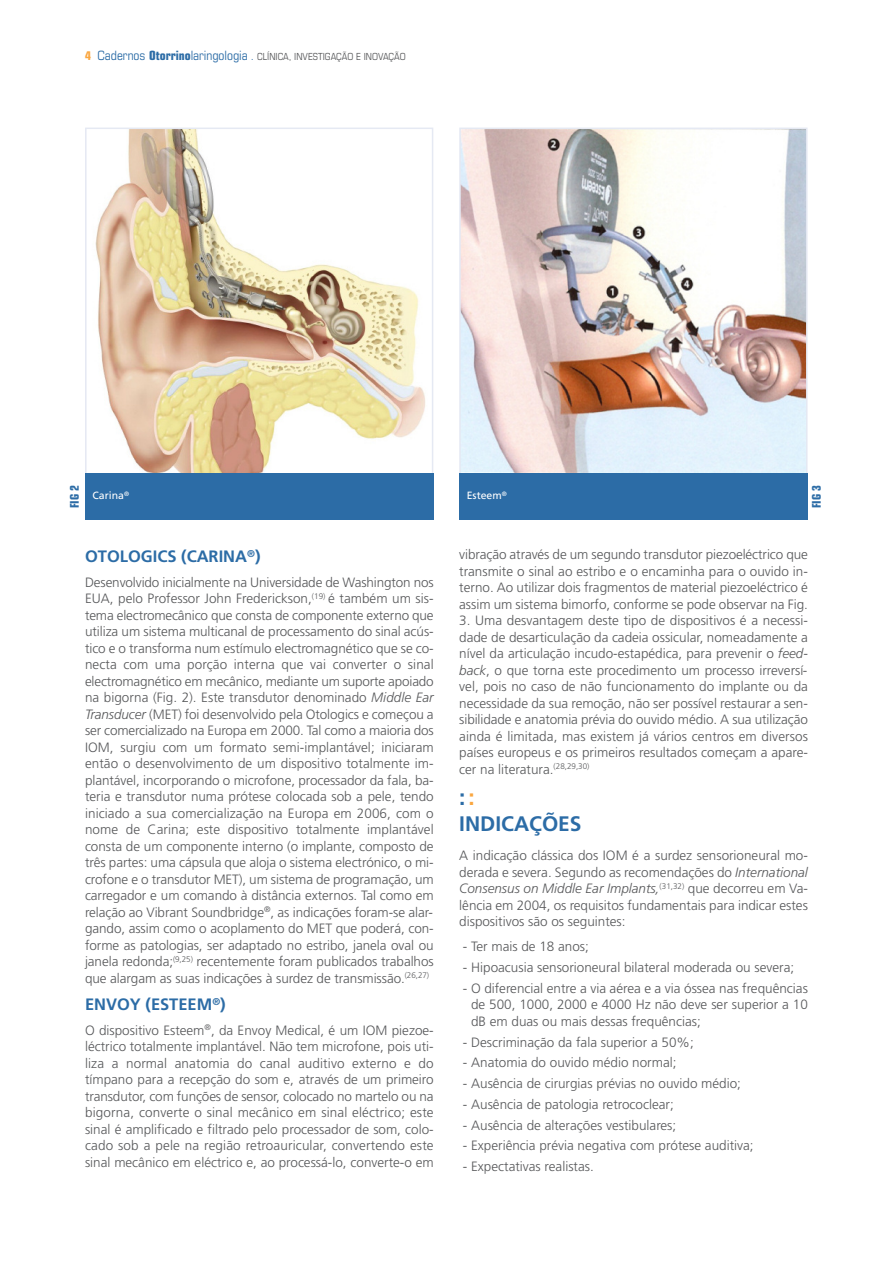
<style>
.page{position:relative;width:893px;height:1263px;background:#fff}
.page>*{position:absolute;margin:0;border:0;box-sizing:border-box;transform-origin:0 0}
.t1{font:700 22.5px "Frutiger";color:#2c6ca6}
.t2{font:700 21px "Frutiger";color:#2c6ca6}
.t3{font:700 16.5px "Frutiger";color:#2c6ca6}
.t4{font:300 13.5px/16.5px "Frutiger";color:#57585a;text-align:justify}
.t5{font:700 condensed 12px "Eurostile";color:#2c6ca6}
.t6{font:10.5px "Frutiger";color:#fff}
.t7{font:condensed 9.75px "Eurostile";color:#57585a}
.s1{font-weight:700;font-size:12px;color:#faa63f}
.s2{font-size:12.75px;color:#2c6ca6}
.s3{font-weight:700;font-size:12.75px;color:#2c6ca6}
.s4{font-size:11.25px;color:#2c6ca6}
.s5{font-style:italic}
.s6{color:#faa63f}
</style>
<div class="page">
<img style="left:95px;top:131px;width:331px;height:342px">
<div style="left:85px;top:128px;width:348px;height:348px;border:2px solid #e5e9f3"></div>
<div style="left:85px;top:473px;width:349px;height:47px;background:#2c6ca6"></div>
<img style="left:462px;top:131px;width:342px;height:342px">
<div style="left:459px;top:128px;width:348px;height:348px;border:2px solid #e5e9f3"></div>
<div style="left:459px;top:473px;width:349px;height:47px;background:#2c6ca6"></div>
<p class="t7" style="left:85px;top:53px;width:322px"><span class="s1">4</span> <span class="s2">Cadernos</span> <span class="s3">Otorrino</span><span class="s2">laringologia</span> <span class="s4">.</span> CLÍNICA, INVESTIGAÇÃO E INOVAÇÃO</p>
<p class="t5" style="left:70px;top:508px;width:25px;rotate:-90deg">FIG 2</p>
<p class="t6" style="left:467px;top:491px;width:42px">Esteem<sup>®</sup></p>
<p class="t5" style="left:812px;top:508px;width:25px;rotate:-90deg">FIG 3</p>
<p class="t6" style="left:93px;top:491px;width:38px">Carina<sup>®</sup></p>
<p class="t3" style="left:85px;top:549px;width:177px">OTOLOGICS (CARINA<sup>®</sup>)</p>
<p class="t4" style="left:85px;top:575px;width:350px">Desenvolvido inicialmente na Universidade de Washington nos EUA, pelo Professor John Frederickson,<sup>(19)</sup> é também um sis&shy;tema electromecânico que consta de componente externo que utiliza um sistema multicanal de processamento do sinal acús&shy;tico e o transforma num estímulo electromagnético que se co&shy;necta com uma porção interna que vai converter o sinal electromagnético em mecânico, mediante um suporte apoiado na bigorna (Fig. 2). Este transdutor denominado <span class="s5">Middle Ear Transducer</span> (MET) foi desenvolvido pela Otologics e começou a ser comercializado na Europa em 2000. Tal como a maioria dos IOM, surgiu com um formato semi-implantável; iniciaram então o desenvolvimento de um dispositivo totalmente im&shy;plantável, incorporando o microfone, processador da fala, ba&shy;teria e transdutor numa prótese colocada sob a pele, tendo iniciado a sua comercialização na Europa em 2006, com o nome de Carina; este dispositivo totalmente implantável consta de um componente interno (o implante, composto de três partes: uma cápsula que aloja o sistema electrónico, o mi&shy;crofone e o transdutor MET), um sistema de programação, um carregador e um comando à distância externos. Tal como em relação ao Vibrant Soundbridge<sup>®</sup>, as indicações foram-se alar&shy;gando, assim como o acoplamento do MET que poderá, con&shy;forme as patologias, ser adaptado no estribo, janela oval ou janela redonda;<sup>(9,25)</sup> recentemente foram publicados trabalhos que alargam as suas indicações à surdez de transmissão.<sup>(26,27)</sup></p>
<p class="t3" style="left:85px;top:997px;width:142px">ENVOY (ESTEEM<sup>®</sup>)</p>
<p class="t4" style="left:85px;top:1023px;width:350px">O dispositivo Esteem<sup>®</sup>, da Envoy Medical, é um IOM piezoe&shy;léctrico totalmente implantável. Não tem microfone, pois uti&shy;liza a normal anatomia do canal auditivo externo e do tímpano para a recepção do som e, através de um primeiro transdutor, com funções de sensor, colocado no martelo ou na bigorna, converte o sinal mecânico em sinal eléctrico; este sinal é amplificado e filtrado pelo processador de som, colo&shy;cado sob a pele na região retroauricular, convertendo este sinal mecânico em eléctrico e, ao processá-lo, converte-o em</p>
<p class="t4" style="left:459px;top:547px;width:350px">vibração através de um segundo transdutor piezoeléctrico que transmite o sinal ao estribo e o encaminha para o ouvido in&shy;terno. Ao utilizar dois fragmentos de material piezoeléctrico é assim um sistema bimorfo, conforme se pode observar na Fig.</p>
<p class="t4" style="left:459px;top:613px;width:350px">3. Uma desvantagem deste tipo de dispositivos é a necessi&shy;dade de desarticulação da cadeia ossicular, nomeadamente a nível da articulação incudo-estapédica, para prevenir o <span class="s5">feed&shy;back</span>, o que torna este procedimento um processo irreversí&shy;vel, pois no caso de não funcionamento do implante ou da necessidade da sua remoção, não ser possível restaurar a sen&shy;sibilidade e anatomia prévia do ouvido médio. A sua utilização ainda é limitada, mas existem já vários centros em diversos países europeus e os primeiros resultados começam a apare&shy;cer na literatura.<sup>(28,29,30)</sup></p>
<h1 class="t1" style="left:459px;top:788px;width:17px">:<span class="s6">:</span></h1>
<h2 class="t2" style="left:459px;top:815px;width:124px">INDICAÇÕES</h2>
<p class="t4" style="left:459px;top:848px;width:350px">A indicação clássica dos IOM é a surdez sensorioneural mo&shy;derada e severa. Segundo as recomendações do <span class="s5">International Consensus on Middle Ear Implants,</span><sup>(31,32)</sup> que decorreu em Va&shy;lência em 2004, os requisitos fundamentais para indicar estes dispositivos são os seguintes:</p>
<p class="t4" style="left:463px;top:939px;width:127px">- Ter mais de 18 anos;</p>
<p class="t4" style="left:463px;top:960px;width:333px">- Hipoacusia sensorioneural bilateral moderada ou severa;</p>
<p class="t4" style="left:471px;top:981px;width:338px;text-indent:-8px">- O diferencial entre a via aérea e a via óssea nas frequências de 500, 1000, 2000 e 4000 Hz não deve ser superior a 10 dB em duas ou mais dessas frequências;</p>
<p class="t4" style="left:463px;top:1035px;width:232px">- Descriminação da fala superior a 50%;</p>
<p class="t4" style="left:463px;top:1055px;width:215px">- Anatomia do ouvido médio normal;</p>
<p class="t4" style="left:463px;top:1076px;width:279px">- Ausência de cirurgias prévias no ouvido médio;</p>
<p class="t4" style="left:463px;top:1097px;width:212px">- Ausência de patologia retrococlear;</p>
<p class="t4" style="left:463px;top:1118px;width:215px">- Ausência de alterações vestibulares;</p>
<p class="t4" style="left:463px;top:1138px;width:292px">- Experiência prévia negativa com prótese auditiva;</p>
<p class="t4" style="left:463px;top:1159px;width:132px">- Expectativas realistas.</p>
</div>
